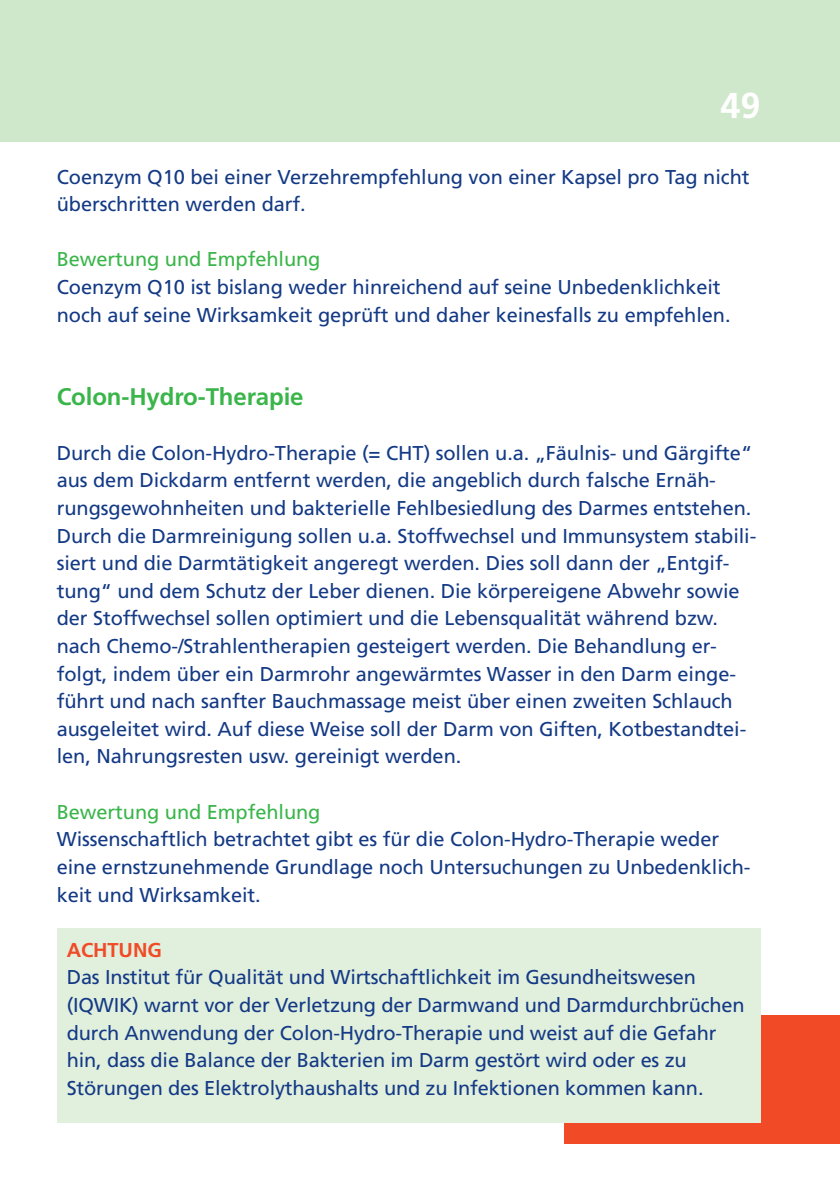
<style>
.page{position:relative;width:840px;height:1191px;background:#fff}
.page>*{position:absolute;margin:0;border:0;box-sizing:border-box;transform-origin:0 0}
.t1{font:700 36px "Frutiger LT";color:#fff}
.t2{font:700 24px "Frutiger LT";letter-spacing:-.005em;color:#3ab54a}
.t3{font:20px/27.6px "Frutiger LT";letter-spacing:-.005em;color:#143a85}
.t4{font:20px "Frutiger LT";letter-spacing:-.005em;color:#3ab54a}
.t5{font:700 20px "Frutiger LT";letter-spacing:-.005em;color:#f04b26}
</style>
<div class="page">
<div style="left:564px;top:1015px;width:275px;height:128px;background:#f04b26"></div>
<div style="left:0;top:0;width:839px;height:142px;background:#cfe7ca"></div>
<div style="left:57px;top:928px;width:703px;height:194px;background:#e1efdd"></div>
<h1 class="t1" style="left:720px;top:91px;width:42px">49</h1>
<p class="t3" style="left:57px;top:164px;width:694px">Coenzym Q10 bei einer Verzehrempfehlung von einer Kapsel pro Tag nicht überschritten werden darf.</p>
<p class="t4" style="left:57px;top:251px;width:265px">Bewertung und Empfehlung</p>
<p class="t3" style="left:57px;top:275px;width:675px">Coenzym Q10 ist bislang weder hinreichend auf seine Unbedenklichkeit noch auf seine Wirksamkeit geprüft und daher keinesfalls zu empfehlen.</p>
<p class="t2" style="left:57px;top:386px;width:248px">Colon-Hydro-Therapie</p>
<p class="t3" style="left:57px;top:440px;width:700px">Durch die Colon-Hydro-Therapie (= CHT) sollen u.a. „Fäulnis- und Gärgifte“ aus dem Dickdarm entfernt werden, die angeblich durch falsche Ernäh&shy;rungsgewohnheiten und bakterielle Fehlbesiedlung des Darmes entstehen.<br>Durch die Darmreinigung sollen u.a. Stoffwechsel und Immunsystem stabili&shy;siert und die Darmtätigkeit angeregt werden. Dies soll dann der „Entgif&shy;tung“ und dem Schutz der Leber dienen. Die körpereigene Abwehr sowie der Stoffwechsel sollen optimiert und die Lebensqualität während bzw. nach Chemo-/Strahlentherapien gesteigert werden. Die Behandlung er&shy;folgt, indem über ein Darmrohr angewärmtes Wasser in den Darm einge&shy;führt und nach sanfter Bauchmassage meist über einen zweiten Schlauch ausgeleitet wird. Auf diese Weise soll der Darm von Giften, Kotbestandtei&shy;len, Nahrungsresten usw. gereinigt werden.</p>
<p class="t4" style="left:57px;top:803px;width:265px">Bewertung und Empfehlung</p>
<p class="t3" style="left:57px;top:827px;width:694px">Wissenschaftlich betrachtet gibt es für die Colon-Hydro-Therapie weder eine ernstzunehmende Grundlage noch Untersuchungen zu Unbedenklich&shy;keit und Wirksamkeit.</p>
<p class="t5" style="left:67px;top:941px;width:96px">ACHTUNG</p>
<p class="t3" style="left:67px;top:965px;width:679px">Das Institut für Qualität und Wirtschaftlichkeit im Gesundheitswesen (IQWIK) warnt vor der Verletzung der Darmwand und Darmdurchbrüchen durch Anwendung der Colon-Hydro-Therapie und weist auf die Gefahr hin, dass die Balance der Bakterien im Darm gestört wird oder es zu Störungen des Elektrolythaushalts und zu Infektionen kommen kann.</p>
</div>
